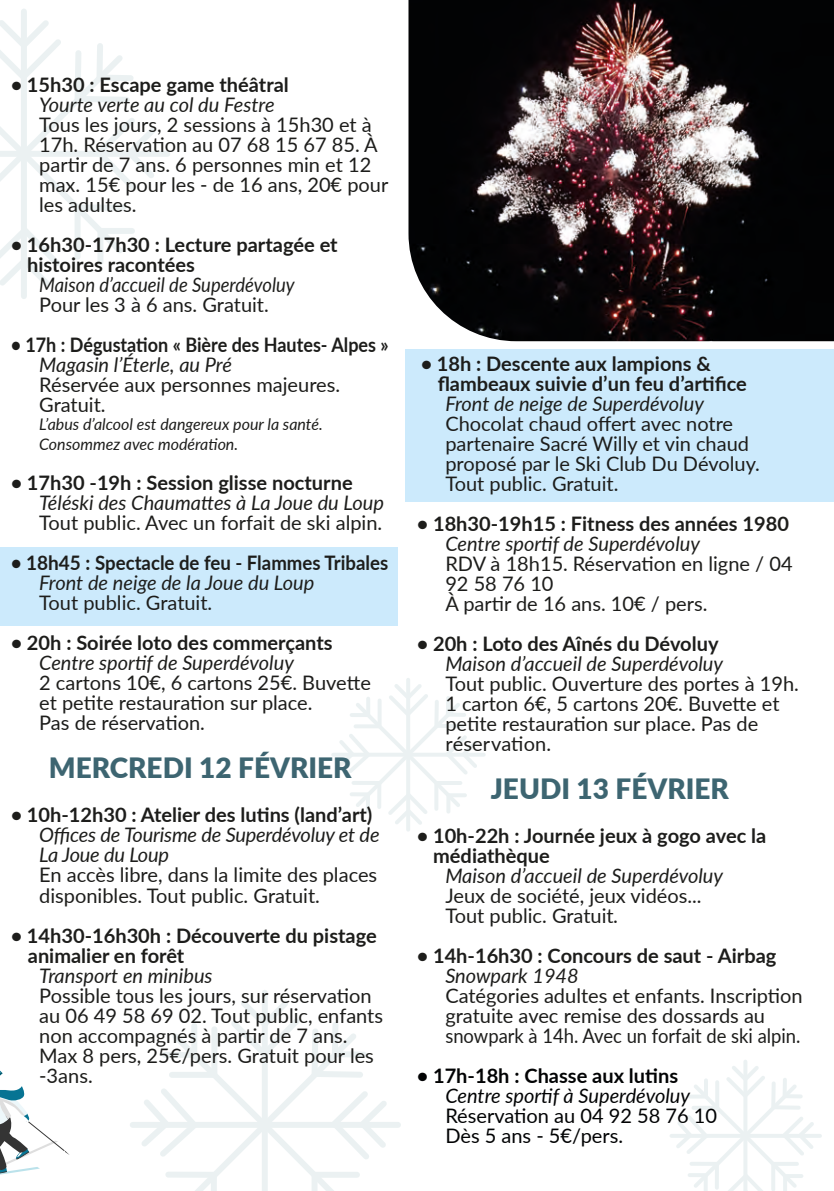
<style>
.page{position:relative;width:834px;height:1191px;background:#fff}
.page>*{position:absolute;margin:0;border:0;box-sizing:border-box;transform-origin:0 0}
.t1{font:900 28px "Lato";color:#3d6571}
.t2{font:20px/20px "Lato";color:#1d1d1b}
.t3{font:700 20px "Lato";color:#1d1d1b}
.t4{font:italic 20px/20px "Lato";color:#1d1d1b}
.t5{font:20px/20px "Lato";color:#020304}
.t6{font:700 20px "Lato";color:#1d1d1b;scale:.9 1}
.t7{font:700 20px "Lato";color:#1d1d1b;scale:.95 1}
.t8{font:italic 20px "Lato";color:#1d1d1b;scale:.92 1}
.t9{font:italic 20px "Lato";color:#020304}
.t10{font:700 20px "Lato";color:#020304}
.t11{font:italic 16px/20px "Lato";color:#1d1d1b}
.s1{font-style:italic}
</style>
<div class="page">
<hr style="left:406px;top:679px;width:4px;height:150px;background:#ebf1f2">
<svg style="left:334px;top:684px;width:147px;height:141px"></svg>
<div style="left:21px;top:12px;width:6px;height:284px;background:#ebf1f2"></div>
<div style="left:0;top:151px;width:167px;height:6px;background:#ebf1f2"></div>
<svg style="left:0;top:20px;width:155px;height:266px"></svg>
<div style="left:262px;top:992px;width:6px;height:199px;background:#ebf1f2"></div>
<div style="left:133px;top:1121px;width:265px;height:6px;background:#ebf1f2"></div>
<svg style="left:136px;top:1001px;width:256px;height:190px"></svg>
<hr style="left:743px;top:1061px;width:4px;height:130px;background:#ebf1f2">
<svg style="left:672px;top:1066px;width:145px;height:125px"></svg>
<div style="left:0;top:547px;width:398px;height:79px;background:#cceafc"></div>
<div style="left:405px;top:349px;width:428px;height:153px;background:#cceafc"></div>
<img style="left:408px;top:0;width:425px;height:341px">
<svg style="left:0;top:1070px;width:70px;height:105px"></svg>
<p class="t3" style="left:11px;top:70px;width:279px">• 15h30 : Escape game théâtral</p>
<p class="t4" style="left:39px;top:94px;width:237px">Yourte verte au col du Festre</p>
<p class="t2" style="left:39px;top:114px;width:350px">Tous les jours, 2 sessions à 15h30 et à<br>17h. Réservation au 07 68 15 67 85. À partir de 7 ans. 6 personnes min et 12 max. 15€ pour les - de 16 ans, 20€ pour les adultes.</p>
<p class="t3" style="left:11px;top:230px;width:328px">• 16h30-17h30 : Lecture partagée et</p>
<p class="t3" style="left:27px;top:250px;width:169px">histoires racontées</p>
<p class="t8" style="left:39px;top:271px;width:279px">Maison d’accueil de Superdévoluy</p>
<p class="t2" style="left:39px;top:294px;width:231px">Pour les 3 à 6 ans. Gratuit.</p>
<p class="t6" style="left:11px;top:330px;width:421px">• 17h : Dégustation « Bière des Hautes- Alpes »</p>
<p class="t4" style="left:39px;top:354px;width:194px">Magasin l’Éterle, au Pré</p>
<p class="t2" style="left:39px;top:374px;width:302px">Réservée aux personnes majeures.<br>Gratuit.</p>
<p class="t11" style="left:39px;top:414px;width:285px">L’abus d’alcool est dangereux pour la santé.<br>Consommez avec modération.</p>
<p class="t3" style="left:11px;top:468px;width:343px">• 17h30 -19h : Session glisse nocturne</p>
<p class="t4" style="left:39px;top:492px;width:346px">Téléski des Chaumattes à La Joue du Loup</p>
<p class="t2" style="left:39px;top:512px;width:344px">Tout public. Avec un forfait de ski alpin.</p>
<p class="t7" style="left:11px;top:548px;width:398px">• 18h45 : Spectacle de feu - Flammes Tribales</p>
<p class="t4" style="left:39px;top:572px;width:276px">Front de neige de la Joue du Loup</p>
<p class="t2" style="left:39px;top:592px;width:174px">Tout public. Gratuit.</p>
<p class="t3" style="left:11px;top:628px;width:323px">• 20h : Soirée loto des commerçants</p>
<p class="t4" style="left:39px;top:652px;width:256px">Centre sportif de Superdévoluy</p>
<p class="t2" style="left:39px;top:672px;width:333px">2 cartons 10€, 6 cartons 25€. Buvette et petite restauration sur place.</p>
<p class="t2" style="left:39px;top:712px;width:167px">Pas de réservation.</p>
<p class="t1" style="left:49px;top:747px;width:304px">MERCREDI 12 FÉVRIER</p>
<p class="t3" style="left:11px;top:800px;width:363px">• 10h-12h30 : Atelier des lutins (land’art)</p>
<p class="t4" style="left:39px;top:824px;width:342px">Offices de Tourisme de Superdévoluy et de<br>La Joue du Loup</p>
<p class="t2" style="left:39px;top:864px;width:339px">En accès libre, dans la limite des places</p>
<p class="t2" style="left:39px;top:884px;width:282px">disponibles. Tout public. Gratuit.</p>
<p class="t3" style="left:11px;top:920px;width:367px">• 14h30-16h30h : Découverte du pistage</p>
<p class="t3" style="left:28px;top:940px;width:158px">animalier en forêt</p>
<p class="t4" style="left:39px;top:964px;width:175px">Transport en minibus</p>
<p class="t2" style="left:39px;top:984px;width:345px">Possible tous les jours, sur réservation au 06 49 58 69 02. Tout public, enfants non accompagnés à partir de 7 ans.<br>Max 8 pers, 25€/pers. Gratuit pour les -3ans.</p>
<p class="t3" style="left:420px;top:349px;width:292px">• 18h : Descente aux lampions &amp;</p>
<p class="t3" style="left:437px;top:369px;width:311px">flambeaux suivie d’un feu d’artifice</p>
<p class="t4" style="left:445px;top:393px;width:260px">Front de neige de Superdévoluy</p>
<p class="t2" style="left:445px;top:413px;width:316px">Chocolat chaud offert avec notre partenaire Sacré Willy et vin chaud proposé par le Ski Club Du Dévoluy.<br>Tout public. Gratuit.</p>
<p class="t3" style="left:417px;top:509px;width:373px">• 18h30-19h15 : Fitness des années 1980</p>
<p class="t4" style="left:445px;top:533px;width:256px">Centre sportif de Superdévoluy</p>
<p class="t2" style="left:445px;top:553px;width:349px">RDV à 18h15. Réservation en ligne / 04<br>92 58 76 10<br>À partir de 16 ans. 10€ / pers.</p>
<p class="t3" style="left:417px;top:629px;width:303px">• 20h : Loto des Aînés du Dévoluy</p>
<p class="t4" style="left:445px;top:653px;width:279px">Maison d’accueil de Superdévoluy</p>
<p class="t2" style="left:445px;top:673px;width:355px">Tout public. Ouverture des portes à 19h.</p>
<p class="t2" style="left:445px;top:693px;width:335px">1 carton 6€, 5 cartons 20€. Buvette et petite restauration sur place. Pas de réservation.</p>
<p class="t1" style="left:490px;top:767px;width:239px">JEUDI 13 FÉVRIER</p>
<p class="t3" style="left:417px;top:821px;width:351px">• 10h-22h : Journée jeux à gogo avec la</p>
<p class="t3" style="left:433px;top:841px;width:118px">médiathèque</p>
<p class="t4" style="left:445px;top:865px;width:279px">Maison d’accueil de Superdévoluy</p>
<p class="t2" style="left:445px;top:885px;width:258px">Jeux de société, jeux vidéos...</p>
<p class="t2" style="left:445px;top:905px;width:174px">Tout public. Gratuit<span class="s1">.</span></p>
<p class="t3" style="left:417px;top:941px;width:361px">• 14h-16h30 : Concours de saut - Airbag</p>
<p class="t4" style="left:445px;top:965px;width:135px">Snowpark 1948</p>
<p class="t2" style="left:445px;top:985px;width:359px">Catégories adultes et enfants. Inscription gratuite avec remise des dossards au snowpark à 14h. Avec un forfait de ski alpin.</p>
<p class="t10" style="left:417px;top:1061px;width:262px">• 17h-18h : Chasse aux lutins</p>
<p class="t9" style="left:445px;top:1081px;width:246px">Centre sportif à Superdévoluy</p>
<p class="t5" style="left:445px;top:1105px;width:273px">Réservation au 04 92 58 76 10<br>Dès 5 ans - 5€/pers.</p>
</div>
